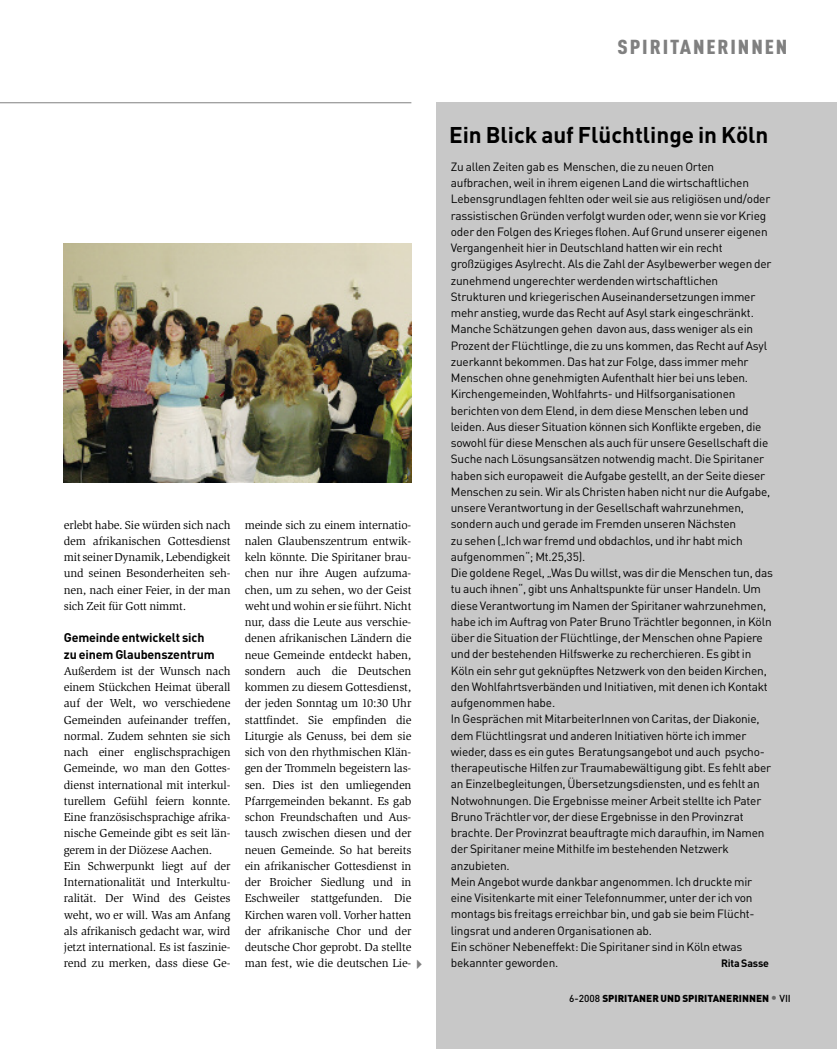
<style>
.page{position:relative;width:837px;height:1049px;background:#fff}
.page>*{position:absolute;margin:0;border:0;box-sizing:border-box;transform-origin:0 0}
.t1{font:700 22.5px "DIN Pro";color:#000}
.t2{font:900 20px "DIN Cond";letter-spacing:.085em;color:#808080;scale:1.1 1}
.t3{font:700 12.5px/16.2px "DIN Pro";letter-spacing:-.01em;color:#000}
.t4{font:11.88px/16.2px "DIN Pro";letter-spacing:-.015em;color:#000}
.t5{font:11.88px/16.2px "Slimbach Std";letter-spacing:-.01em;color:#000;text-align:justify}
.t6{font:700 10.62px "DIN Pro";letter-spacing:-.015em;color:#000}
.t7{font:900 10px "DIN Pro";color:#000}
.s1{font-weight:500}
.s2{font-weight:500;font-size:12.5px;color:#666}
</style>
<div class="page">
<div style="left:436px;top:103px;width:400px;height:946px;background:#c8c8c8"></div>
<img style="left:64px;top:243px;width:347px;height:239px">
<hr style="left:0;top:102px;width:411px;height:1px;background:#808080">
<p class="t5" style="left:64px;top:517px;width:168px">erlebt habe. Sie würden sich nach dem afrikanischen Gottesdienst mit seinerDynamik,Lebendigkeit und seinen Besonderheiten seh&shy;nen, nach einer Feier, in der man sich Zeit für Gott nimmt.</p>
<p class="t3" style="left:64px;top:629px;width:152px">Gemeinde entwickelt sich zu einem Glaubenszentrum</p>
<p class="t5" style="left:64px;top:664px;width:168px;text-align:left">Außerdem ist der Wunsch nach einem Stückchen Heimat überall auf der Welt, wo verschiedene<br>Gemeinden aufeinander treffen, normal. Zudem sehnten sie sich nach einer englischsprachigen<br>Gemeinde, wo man den Gottes&shy;dienst international mit interkul&shy;turellem Gefühl feiern konnte.<br>Eine französischsprachige afrika&shy;nische Gemeinde gibt es seit län&shy;gerem in der Diözese Aachen.<br>Ein Schwerpunkt liegt auf der<br>Internationalität und Interkultu&shy;ralität. Der Wind des Geistes weht, wo er will. Was am Anfang als afrikanisch gedacht war, wird jetzt international. Es ist faszinie&shy;rend zu merken, dass diese Ge-</p>
<p class="t5" style="left:244px;top:517px;width:168px">meinde sich zu einem internatio&shy;nalen Glaubenszentrum entwik&shy;keln könnte. Die Spiritaner brau&shy;chen nur ihre Augen aufzuma&shy;chen, um zu sehen, wo der Geist wehtundwohiner sie führt.Nicht nur, dass die Leute aus verschie&shy;denen afrikanischen Ländern die neue Gemeinde entdeckt haben, sondern auch die Deutschen kommen zu diesem Gottesdienst, der jeden Sonntag um 10:30 Uhr stattfindet. Sie empfinden die Liturgie als Genuss, bei dem sie sich von den rhythmischen Klän&shy;gen der Trommeln begeistern las&shy;sen. Dies ist den umliegenden Pfarrgemeinden bekannt. Es gab schon Freundschaften und Aus&shy;tausch zwischen diesen und der neuen Gemeinde. So hat bereits ein afrikanischer Gottesdienst in der Broicher Siedlung und in Eschweiler stattgefunden. Die Kirchen waren voll. Vorher hatten der afrikanische Chor und der deutsche Chor geprobt. Da stellte man fest, wie die deutschen Lie-</p>
<h2 class="t2" style="left:617px;top:35px;width:156px">SPIRITANERINNEN</h2>
<h1 class="t1" style="left:449px;top:121px;width:321px">Ein Blick auf Flüchtlinge in Köln</h1>
<p class="t4" style="left:450px;top:158px;width:323px">Zu allen Zeiten gab es Menschen, die zu neuen Orten aufbrachen, weil in ihrem eigenen Land die wirtschaftlichen Lebensgrundlagen fehlten oder weil sie aus religiösen und/oder rassistischen Gründen verfolgt wurden oder, wenn sie vor Krieg oder den Folgen des Krieges flohen. Auf Grund unserer eigenen Vergangenheit hier in Deutschland hatten wir ein recht großzügiges Asylrecht. Als die Zahl der Asylbewerber wegen der zunehmend ungerechter werdenden wirtschaftlichen Strukturen und kriegerischen Auseinandersetzungen immer mehr anstieg, wurde das Recht auf Asyl stark eingeschränkt.<br>Manche Schätzungen gehen davon aus, dass weniger als ein Prozent der Flüchtlinge, die zu uns kommen, das Recht auf Asyl zuerkannt bekommen. Das hat zur Folge, dass immer mehr Menschen ohne genehmigten Aufenthalt hier bei uns leben.<br>Kirchengemeinden, Wohlfahrts- und Hilfsorganisationen berichten von dem Elend, in dem diese Menschen leben und leiden. Aus dieser Situation können sich Konflikte ergeben, die sowohl für diese Menschen als auch für unsere Gesellschaft die Suche nach Lösungsansätzen notwendig macht. Die Spiritaner haben sich europaweit die Aufgabe gestellt, an der Seite dieser Menschen zu sein. Wir als Christen haben nicht nur die Aufgabe, unsere Verantwortung in der Gesellschaft wahrzunehmen, sondern auch und gerade im Fremden unseren Nächsten<br>zu sehen („Ich war fremd und obdachlos, und ihr habt mich aufgenommen“; Mt.25,35).<br>Die goldene Regel, „Was Du willst, was dir die Menschen tun, das tu auch ihnen“, gibt uns Anhaltspunkte für unser Handeln. Um diese Verantwortung im Namen der Spiritaner wahrzunehmen, habe ich im Auftrag von Pater Bruno Trächtler begonnen, in Köln über die Situation der Flüchtlinge, der Menschen ohne Papiere und der bestehenden Hilfswerke zu recherchieren. Es gibt in Köln ein sehr gut geknüpftes Netzwerk von den beiden Kirchen, den Wohlfahrtsverbänden und Initiativen, mit denen ich Kontakt aufgenommen habe.<br>In Gesprächen mit MitarbeiterInnen von Caritas, der Diakonie, dem Flüchtlingsrat und anderen Initiativen hörte ich immer wieder, dass es ein gutes Beratungsangebot und auch psycho&shy;therapeutische Hilfen zur Traumabewältigung gibt. Es fehlt aber an Einzelbegleitungen, Übersetzungsdiensten, und es fehlt an Notwohnungen. Die Ergebnisse meiner Arbeit stellte ich Pater Bruno Trächtler vor, der diese Ergebnisse in den Provinzrat brachte. Der Provinzrat beauftragte mich daraufhin, im Namen der Spiritaner meine Mithilfe im bestehenden Netzwerk anzubieten.<br>Mein Angebot wurde dankbar angenommen. Ich druckte mir eine Visitenkarte mit einer Telefonnummer, unter der ich von montags bis freitags erreichbar bin, und gab sie beim Flücht&shy;lingsrat und anderen Organisationen ab.<br>Ein schöner Nebeneffekt: Die Spiritaner sind in Köln etwas bekannter geworden.</p>
<p class="t6" style="left:720px;top:957px;width:49px">Rita Sasse</p>
<p class="t7" style="left:569px;top:992px;width:223px"><span class="s1">6-2008</span> SPIRITANER UND SPIRITANERINNEN <span class="s2">•</span> <span class="s1">VII</span></p>
</div>
